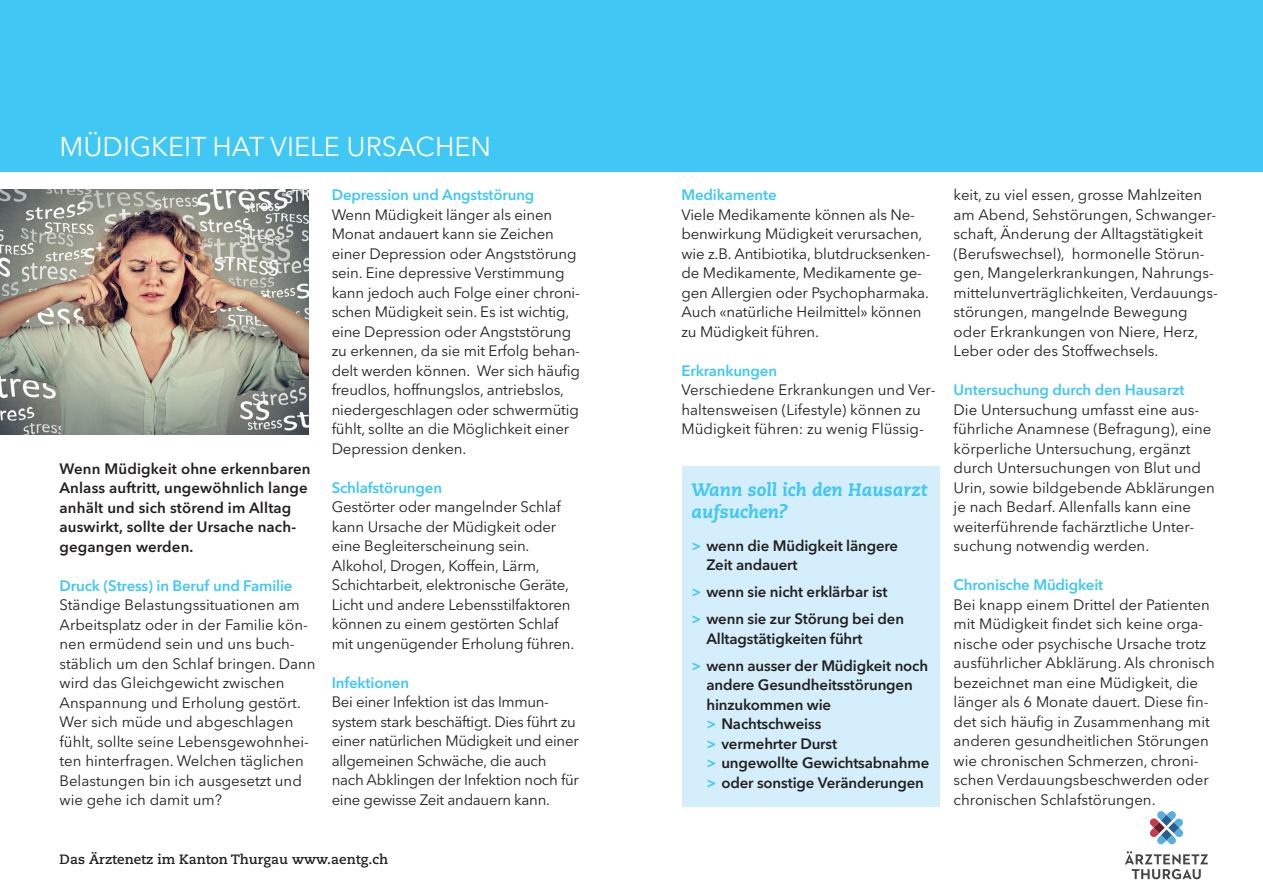
<style>
.page{position:relative;width:1263px;height:893px;background:#fff}
.page>*{position:absolute;margin:0;border:0;box-sizing:border-box;transform-origin:0 0}
.t1{font:27px "Avenir Next LT Pro";color:#fff}
.t2{font:italic 800 18px/21.6px "Caecilia";color:#40c7f4}
.grundtext{font:15px/19.5px "Avenir Next LT Pro";color:#231f20}
.lead{font:600 15px/19.5px "Avenir Next LT Pro";letter-spacing:-.01em;color:#231f20}
.grundtext-2{font:15px/19.5px "Avenir Next LT Pro";letter-spacing:-.02em;color:#231f20}
.zwischentitel{font:600 15px "Avenir Next LT Pro";letter-spacing:-.01em;color:#40c7f4}
.lead-2{font:600 15px/19.5px "Avenir Next LT Pro";letter-spacing:.01em;color:#231f20}
.t3{font:700 13.5px "Caecilia";color:#231f20}
.s1{color:#40c7f4}
</style>
<div class="page">
<div style="left:0;top:0;width:1263px;height:171px;background:#40c7f4"></div>
<img style="left:0;top:189px;width:308px;height:245px">
<div style="left:682px;top:466px;width:258px;height:341px;background:#d4effb"></div>
<svg style="left:1125px;top:851px;width:83px;height:28px"></svg>
<svg style="left:1150px;top:811px;width:33px;height:34px"></svg>
<p class="t1" style="left:60px;top:130px;width:433px">MÜDIGKEIT HAT VIELE URSACHEN</p>
<p class="lead-2" style="left:60px;top:459px;width:253px">Wenn Müdigkeit ohne erkennbaren<br>Anlass auftritt, ungewöhnlich lange anhält und sich störend im Alltag auswirkt, sollte der Ursache nach&shy;gegangen werden.</p>
<p class="zwischentitel" style="left:60px;top:576px;width:234px">Druck (Stress) in Beruf und Familie</p>
<p class="grundtext" style="left:60px;top:595px;width:258px">Ständige Belastungssituationen am Arbeitsplatz oder in der Familie kön&shy;nen ermüdend sein und uns buch&shy;stäblich um den Schlaf bringen. Dann wird das Gleichgewicht zwischen Anspannung und Erholung gestört.<br>Wer sich müde und abgeschlagen fühlt, sollte seine Lebensgewohnhei&shy;ten hinterfragen. Welchen täglichen Belastungen bin ich ausgesetzt und wie gehe ich damit um?</p>
<p class="zwischentitel" style="left:332px;top:186px;width:204px">Depression und Angststörung</p>
<p class="grundtext" style="left:332px;top:205px;width:250px">Wenn Müdigkeit länger als einen Monat andauert kann sie Zeichen einer Depression oder Angststörung sein. Eine depressive Verstimmung kann jedoch auch Folge einer chroni&shy;schen Müdigkeit sein. Es ist wichtig, eine Depression oder Angststörung zu erkennen, da sie mit Erfolg behan&shy;delt werden können. Wer sich häufig freudlos, hoffnungslos, antriebslos, niedergeschlagen oder schwermütig fühlt, sollte an die Möglichkeit einer Depression denken.</p>
<p class="zwischentitel" style="left:332px;top:479px;width:112px">Schlafstörungen</p>
<p class="grundtext" style="left:332px;top:497px;width:244px">Gestörter oder mangelnder Schlaf kann Ursache der Müdigkeit oder eine Begleiterscheinung sein.<br>Alkohol, Drogen, Koffein, Lärm, Schichtarbeit, elektronische Geräte, Licht und andere Lebensstilfaktoren können zu einem gestörten Schlaf mit ungenügender Erholung führen.</p>
<p class="zwischentitel" style="left:332px;top:674px;width:79px">Infektionen</p>
<p class="grundtext-2" style="left:332px;top:692px;width:249px">Bei einer Infektion ist das Immun&shy;system stark beschäftigt. Dies führt zu einer natürlichen Müdigkeit und einer allgemeinen Schwäche, die auch nach Abklingen der Infektion noch für eine gewisse Zeit andauern kann.</p>
<p class="t3" style="left:60px;top:852px;width:330px">Das Ärztenetz im Kanton Thurgau www.aentg.ch</p>
<p class="zwischentitel" style="left:681px;top:186px;width:97px">Medikamente</p>
<p class="grundtext" style="left:681px;top:205px;width:251px">Viele Medikamente können als Ne&shy;benwirkung Müdigkeit verursachen, wie z.B. Antibiotika, blutdrucksenken&shy;de Medikamente, Medikamente ge&shy;gen Allergien oder Psychopharmaka.<br>Auch «natürliche Heilmittel» können zu Müdigkeit führen.</p>
<p class="zwischentitel" style="left:681px;top:362px;width:97px">Erkrankungen</p>
<p class="grundtext" style="left:681px;top:380px;width:256px">Verschiedene Erkrankungen und Ver&shy;haltensweisen (Lifestyle) können zu<br>Müdigkeit führen: zu wenig Flüssig-</p>
<p class="t2" style="left:691px;top:479px;width:237px">Wann soll ich den Hausarzt aufsuchen?</p>
<p class="lead" style="left:706px;top:536px;width:193px;text-indent:-15px"><span class="s1">&gt;</span> wenn die Müdigkeit längere<br>Zeit andauert</p>
<p class="lead" style="left:691px;top:582px;width:198px"><span class="s1">&gt;</span> wenn sie nicht erklärbar ist</p>
<p class="lead" style="left:706px;top:609px;width:199px;text-indent:-15px"><span class="s1">&gt;</span> wenn sie zur Störung bei den<br>Alltagstätigkeiten führt</p>
<p class="lead" style="left:706px;top:656px;width:223px;text-indent:-15px"><span class="s1">&gt;</span> wenn ausser der Müdigkeit noch andere Gesundheitsstörungen hinzukommen wie</p>
<p class="lead" style="left:706px;top:714px;width:116px"><span class="s1">&gt;</span> Nachtschweiss</p>
<p class="lead" style="left:706px;top:734px;width:132px"><span class="s1">&gt;</span> vermehrter Durst</p>
<p class="lead" style="left:706px;top:753px;width:224px"><span class="s1">&gt;</span> ungewollte Gewichtsabnahme</p>
<p class="lead" style="left:706px;top:773px;width:219px"><span class="s1">&gt;</span> oder sonstige Veränderungen</p>
<p class="grundtext" style="left:954px;top:185px;width:266px">keit, zu viel essen, grosse Mahlzeiten am Abend, Sehstörungen, Schwanger&shy;schaft, Änderung der Alltagstätigkeit (Berufswechsel), hormonelle Störun&shy;gen, Mangelerkrankungen, Nahrungs&shy;mittelunverträglichkeiten, Verdauungs&shy;störungen, mangelnde Bewegung oder Erkrankungen von Niere, Herz, Leber oder des Stoffwechsels.</p>
<p class="zwischentitel" style="left:954px;top:381px;width:232px">Untersuchung durch den Hausarzt</p>
<p class="grundtext" style="left:954px;top:400px;width:263px">Die Untersuchung umfasst eine aus&shy;führliche Anamnese (Befragung), eine körperliche Untersuchung, ergänzt durch Untersuchungen von Blut und Urin, sowie bildgebende Abklärungen je nach Bedarf. Allenfalls kann eine weiterführende fachärztliche Unter&shy;suchung notwendig werden.</p>
<p class="zwischentitel" style="left:954px;top:576px;width:151px">Chronische Müdigkeit</p>
<p class="grundtext" style="left:954px;top:595px;width:263px">Bei knapp einem Drittel der Patienten mit Müdigkeit findet sich keine orga&shy;nische oder psychische Ursache trotz ausführlicher Abklärung. Als chronisch bezeichnet man eine Müdigkeit, die länger als 6 Monate dauert. Diese fin&shy;det sich häufig in Zusammenhang mit anderen gesundheitlichen Störungen wie chronischen Schmerzen, chroni&shy;schen Verdauungsbeschwerden oder chronischen Schlafstörungen.</p>
</div>
